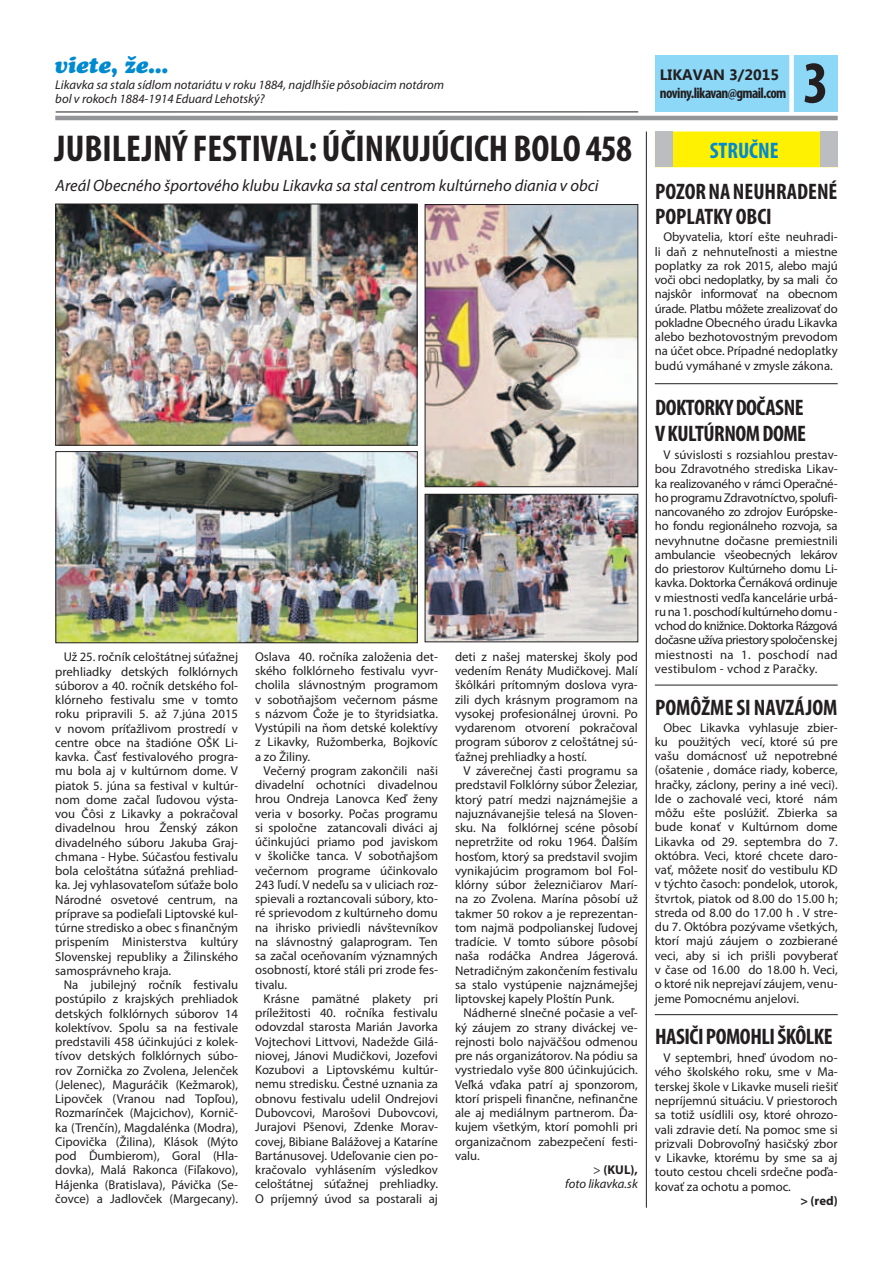
<style>
.page{position:relative;width:893px;height:1263px;background:#fff}
.page>*{position:absolute;margin:0;border:0;box-sizing:border-box;transform-origin:0 0}
.t1{font:700 condensed 60px "Myriad Pro";color:#231f20}
.t2{font:700 condensed 37.5px "Myriad Pro";color:#231f20}
.t3{font:700 condensed 22.5px/25.5px "Myriad Pro";letter-spacing:-.02em;color:#231f20}
.t4{font:700 condensed 22.5px/25.5px "Myriad Pro";color:#231f20}
.t5{font:italic 22.5px "Cooper Black Std";color:#008ad0}
.t6{font:700 condensed 22.5px "Myriad Pro";color:#008ad0}
.t7{font:italic 16.5px "Myriad Pro";color:#231f20}
.t8{font:700 condensed 15px "Myriad Pro";color:#231f20}
.t9{font:700 15px "Ebrima";color:#231f20}
.t10{font:12.75px/14.2px "Myriad Pro";color:#231f20;text-align:justify}
.t11{font:italic 12.75px/14.2px "Myriad Pro";color:#231f20}
.t12{font:700 12.75px "Myriad Pro";color:#231f20}
.s1{font-weight:400}
</style>
<div class="page">
<div style="left:655px;top:131px;width:183px;height:36px;background:#fff101;border:2px solid #fff101"></div>
<div style="left:655px;top:55px;width:183px;height:57px;background:#8dd7f7"></div>
<div style="left:789px;top:52px;width:5px;height:63px;background:#fff"></div>
<hr style="left:55px;top:116px;width:783px;height:4px;background:#939598">
<hr style="left:56px;top:112px;width:582px;height:1px;background:#231f20">
<hr style="left:646px;top:131px;width:1px;height:1077px;background:#231f20">
<hr style="left:655px;top:685px;width:183px;height:1px;background:#231f20">
<hr style="left:655px;top:383px;width:183px;height:1px;background:#231f20">
<div style="left:655px;top:131px;width:17px;height:36px;background:#bcbdc0"></div>
<div style="left:820px;top:131px;width:18px;height:36px;background:#bcbdc0"></div>
<hr style="left:655px;top:1014px;width:183px;height:1px;background:#231f20">
<img style="left:57px;top:206px;width:358px;height:237px">
<div style="left:55px;top:204px;width:362px;height:241px;border:1px solid #231f20"></div>
<img style="left:58px;top:453px;width:357px;height:188px">
<div style="left:56px;top:451px;width:361px;height:192px;border:1px solid #231f20"></div>
<img style="left:427px;top:206px;width:209px;height:279px">
<div style="left:425px;top:204px;width:213px;height:283px;border:1px solid #231f20"></div>
<img style="left:427px;top:496px;width:209px;height:144px">
<div style="left:425px;top:494px;width:213px;height:148px;border:1px solid #231f20"></div>
<h3 class="t5" style="left:54px;top:51px;width:115px">viete, že...</h3>
<p class="t11" style="left:55px;top:77px;width:390px">Likavka sa stala sídlom notariátu v roku 1884, najdlhšie pôsobiacim notárom bol v rokoch 1884-1914 Eduard Lehotský?</p>
<h2 class="t2" style="left:55px;top:125px;width:579px">jubilejný festival: účinkujúcich bolo 458</h2>
<p class="t7" style="left:56px;top:175px;width:544px">Areál Obecného športového klubu Likavka sa stal centrom kultúrneho diania v obci</p>
<p class="t10" style="left:55px;top:650px;width:184px;text-indent:9px">Už 25. ročník celoštátnej súťažnej prehliadky detských folklórnych súborov a 40. ročník detského fol&shy;klórneho festivalu sme v tomto roku pripravili 5. až 7.júna 2015 v novom príťažlivom prostredí v centre obce na štadióne OŠK Li&shy;kavka. Časť festivalového progra&shy;mu bola aj v kultúrnom dome. V piatok 5. júna sa festival v kultúr&shy;nom dome začal ľudovou výsta&shy;vou Čôsi z Likavky a pokračoval divadelnou hrou Ženský zákon divadelného súboru Jakuba Graj&shy;chmana - Hybe. Súčasťou festivalu bola celoštátna súťažná prehliad&shy;ka. Jej vyhlasovateľom súťaže bolo Národné osvetové centrum, na príprave sa podieľali Liptovské kul&shy;túrne stredisko a obec s finančným prispením Ministerstva kultúry Slovenskej republiky a Žilinského samosprávneho kraja.</p>
<p class="t10" style="left:55px;top:977px;width:184px;text-indent:9px">Na jubilejný ročník festivalu postúpilo z krajských prehliadok detských folklórnych súborov 14 kolektívov. Spolu sa na festivale predstavili 458 účinkujúci z kolek&shy;tívov detských folklórnych súbo&shy;rov Zornička zo Zvolena, Jelenček (Jelenec), Maguráčik (Kežmarok), Lipovček (Vranou nad Topľou), Rozmarínček (Majcichov), Kornič&shy;ka (Trenčín), Magdalénka (Modra), Cipovička (Žilina), Klások (Mýto pod Ďumbierom), Goral (Hla&shy;dovka), Malá Rakonca (Fiľakovo), Hájenka (Bratislava), Pávička (Se&shy;čovce) a Jadlovček (Margecany).</p>
<p class="t10" style="left:255px;top:649px;width:184px">Oslava 40. ročníka založenia det&shy;ského folklórneho festivalu vyvr&shy;cholila slávnostným programom v sobotňajšom večernom pásme s názvom Čože je to štyridsiatka.<br>Vystúpili na ňom detské kolektívy z Likavky, Ružomberka, Bojkovíc a zo Žiliny.</p>
<p class="t10" style="left:255px;top:763px;width:184px;text-indent:9px">Večerný program zakončili naši divadelní ochotníci divadelnou hrou Ondreja Lanovca Keď ženy veria v bosorky. Počas programu si spoločne zatancovali diváci aj účinkujúci priamo pod javiskom v školičke tanca. V sobotňajšom večernom programe účinkovalo 243 ľudí. V nedeľu sa v uliciach roz&shy;spievali a roztancovali súbory, kto&shy;ré sprievodom z kultúrneho domu na ihrisko priviedli návštevníkov na slávnostný galaprogram. Ten sa začal oceňovaním významných osobností, ktoré stáli pri zrode fes&shy;tivalu.</p>
<p class="t10" style="left:255px;top:991px;width:184px;text-indent:9px">Krásne pamätné plakety pri príležitosti 40. ročníka festivalu odovzdal starosta Marián Javorka Vojtechovi Littvovi, Nadežde Gilá&shy;niovej, Jánovi Mudičkovi, Jozefovi Kozubovi a Liptovskému kultúr&shy;nemu stredisku. Čestné uznania za obnovu festivalu udelil Ondrejovi Dubovcovi, Marošovi Dubovcovi, Jurajovi Pšenovi, Zdenke Morav&shy;covej, Bibiane Balážovej a Kataríne Bartánusovej. Udeľovanie cien po&shy;kračovalo vyhlásením výsledkov celoštátnej súťažnej prehliadky.<br>O príjemný úvod sa postarali aj</p>
<p class="t10" style="left:455px;top:649px;width:184px">deti z našej materskej školy pod vedením Renáty Mudičkovej. Malí škôlkári prítomným doslova vyra&shy;zili dych krásnym programom na vysokej profesionálnej úrovni. Po vydarenom otvorení pokračoval program súborov z celoštátnej sú&shy;ťažnej prehliadky a hostí.</p>
<p class="t10" style="left:455px;top:763px;width:184px;text-indent:9px">V záverečnej časti programu sa predstavil Folklórny súbor Železiar, ktorý patrí medzi najznámejšie a najuznávanejšie telesá na Sloven&shy;sku. Na folklórnej scéne pôsobí nepretržite od roku 1964. Ďalším hosťom, ktorý sa predstavil svojim vynikajúcim programom bol Fol&shy;klórny súbor železničiarov Marí&shy;na zo Zvolena. Marína pôsobí už takmer 50 rokov a je reprezentan&shy;tom najmä podpolianskej ľudovej tradície. V tomto súbore pôsobí naša rodáčka Andrea Jágerová.<br>Netradičným zakončením festivalu sa stalo vystúpenie najznámejšej liptovskej kapely Ploštín Punk.</p>
<p class="t10" style="left:463px;top:1006px;width:176px">Nádherné slnečné počasie a veľ-</p>
<p class="t10" style="left:455px;top:1020px;width:184px">ký záujem zo strany diváckej ve-</p>
<p class="t10" style="left:455px;top:1034px;width:184px">rejnosti bolo najväčšou odmenou</p>
<p class="t10" style="left:455px;top:1048px;width:184px">pre nás organizátorov. Na pódiu sa</p>
<p class="t10" style="left:455px;top:1063px;width:184px">vystriedalo vyše 800 účinkujúcich.</p>
<p class="t10" style="left:455px;top:1077px;width:184px">Veľká vďaka patrí aj sponzorom,</p>
<p class="t10" style="left:455px;top:1091px;width:184px">ktorí prispeli finančne, nefinančne</p>
<p class="t10" style="left:455px;top:1105px;width:184px">ale aj mediálnym partnerom. Ďa-</p>
<p class="t10" style="left:455px;top:1120px;width:184px">kujem všetkým, ktorí pomohli pri</p>
<p class="t10" style="left:455px;top:1134px;width:184px">organizačnom zabezpečení festi-</p>
<p class="t10" style="left:455px;top:1148px;width:26px">valu.</p>
<p class="t12" style="left:593px;top:1161px;width:46px"><span class="s1">&gt;</span> (KUL),</p>
<p class="t11" style="left:565px;top:1177px;width:74px">foto likavka.sk</p>
<p class="t9" style="left:660px;top:63px;width:121px">LIKAVAN 3/2015</p>
<p class="t8" style="left:660px;top:84px;width:128px">noviny.likavan@gmail.com</p>
<h3 class="t6" style="left:710px;top:136px;width:11px">STRUČNE</h3>
<h1 class="t1" style="left:803px;top:45px;width:27px">3</h1>
<h3 class="t4" style="left:655px;top:178px;width:182px">pozor na neuhradené poplatky obci</h3>
<p class="t10" style="left:655px;top:230px;width:184px;text-indent:9px">Obyvatelia, ktorí ešte neuhradi&shy;li daň z nehnuteľnosti a miestne poplatky za rok 2015, alebo majú voči obci nedoplatky, by sa mali čo najskôr informovať na obecnom úrade. Platbu môžete zrealizovať do pokladne Obecného úradu Likavka alebo bezhotovostným prevodom na účet obce. Prípadné nedoplatky budú vymáhané v zmysle zákona.</p>
<h3 class="t3" style="left:655px;top:395px;width:153px">doktorky dočasne v kultúrnom dome</h3>
<p class="t10" style="left:655px;top:447px;width:184px;text-indent:9px">V súvislosti s rozsiahlou prestav&shy;bou Zdravotného strediska Likav&shy;ka realizovaného v rámci Operačné&shy;ho programu Zdravotníctvo, spolufi&shy;nancovaného zo zdrojov Európske&shy;ho fondu regionálneho rozvoja, sa nevyhnutne dočasne premiestnili ambulancie všeobecných lekárov do priestorov Kultúrneho domu Li&shy;kavka. Doktorka Černáková ordinuje v miestnosti vedľa kancelárie urbá&shy;ru na 1. poschodí kultúrneho domu - vchod do knižnice. Doktorka Rázgová dočasne užíva priestory spoločenskej miestnosti na 1. poschodí nad vestibulom - vchod z Paračky.</p>
<h3 class="t4" style="left:655px;top:694px;width:184px">pomôžme si navzájom</h3>
<p class="t10" style="left:655px;top:720px;width:184px;text-indent:9px">Obec Likavka vyhlasuje zbier&shy;ku použitých vecí, ktoré sú pre vašu domácnosť už nepotrebné (ošatenie , domáce riady, koberce, hračky, záclony, periny a iné veci).<br>Ide o zachovalé veci, ktoré nám môžu ešte poslúžiť. Zbierka sa bude konať v Kultúrnom dome Likavka od 29. septembra do 7. októbra. Veci, ktoré chcete daro&shy;vať, môžete nosiť do vestibulu KD v týchto časoch: pondelok, utorok, štvrtok, piatok od 8.00 do 15.00 h; streda od 8.00 do 17.00 h . V stre&shy;du 7. Októbra pozývame všetkých, ktorí majú záujem o zozbierané veci, aby si ich prišli povyberať v čase od 16.00 do 18.00 h. Veci, o ktoré nik neprejaví záujem, venu&shy;jeme Pomocnému anjelovi.</p>
<h3 class="t3" style="left:655px;top:1023px;width:179px">hasiči pomohli škôlke</h3>
<p class="t10" style="left:655px;top:1050px;width:184px;text-indent:9px">V septembri, hneď úvodom no&shy;vého školského roku, sme v Ma&shy;terskej škole v Likavke museli riešiť nepríjemnú situáciu. V priestoroch sa totiž usídlili osy, ktoré ohrozo&shy;vali zdravie detí. Na pomoc sme si prizvali Dobrovoľný hasičský zbor v Likavke, ktorému by sme sa aj touto cestou chceli srdečne poďa&shy;kovať za ochotu a pomoc.</p>
<p class="t12" style="left:800px;top:1192px;width:39px">&gt; (red)</p>
</div>
